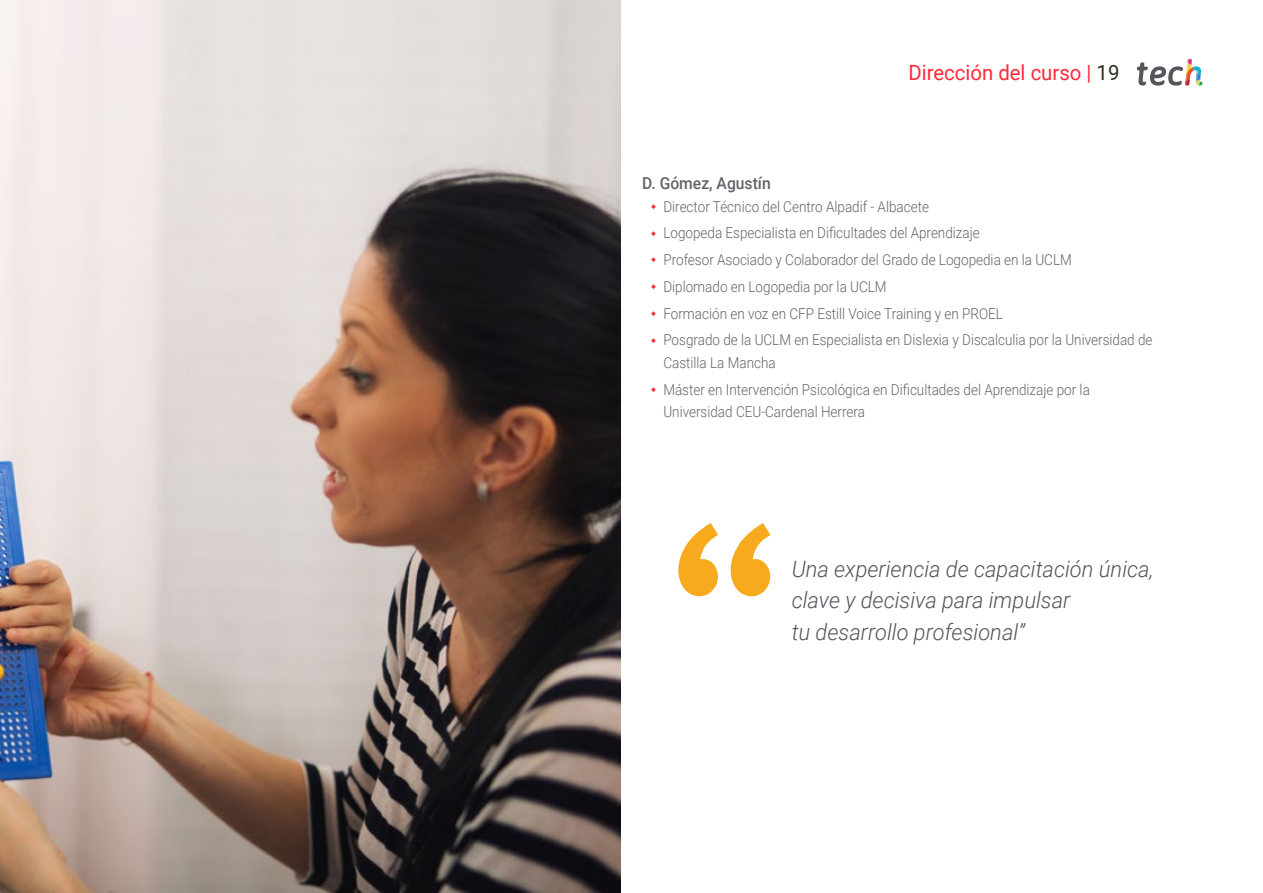
<style>
.page{position:relative;width:1263px;height:893px;background:#fff}
.page>*{position:absolute;margin:0;border:0;box-sizing:border-box;transform-origin:0 0}
.t1{font:italic 300 22.5px/31.5px "Roboto";color:#52555b}
.t2{font:21px "Roboto";color:#ff293a}
.t3{font:500 16.5px "Roboto";color:#61646a;scale:.95 1}
.t4{font:300 15px/26.7px "Roboto";color:#61646a;scale:.9 1}
.s1{color:#312e20}
</style>
<div class="page">
<img style="left:0;top:0;width:621px;height:893px">
<svg style="left:678px;top:523px;width:92px;height:73px"></svg>
<svg style="left:1137px;top:59px;width:65px;height:27px"></svg>
<h2 class="t2" style="left:908px;top:57px;width:213px">Dirección del curso | <span class="s1">19</span></h2>
<p class="t3" style="left:642px;top:172px;width:137px">D. Gómez, Agustín</p>
<p class="t4" style="left:663px;top:192px;width:545px">Director Técnico del Centro Alpadif - Albacete<br>Logopeda Especialista en Dificultades del Aprendizaje<br>Profesor Asociado y Colaborador del Grado de Logopedia en la UCLM<br>Diplomado en Logopedia por la UCLM<br>Formación en voz en CFP Estill Voice Training y en PROEL<br>Posgrado de la UCLM en Especialista en Dislexia y Discalculia por la Universidad de</p>
<p class="t4" style="left:663px;top:349px;width:475px">Castilla La Mancha<br>Máster en Intervención Psicológica en Dificultades del Aprendizaje por la</p>
<p class="t4" style="left:663px;top:398px;width:226px">Universidad CEU-Cardenal Herrera</p>
<h1 class="t1" style="left:792px;top:552px;width:363px">Una experiencia de capacitación única, clave y decisiva para impulsar<br>tu desarrollo profesional”</h1>
</div>
